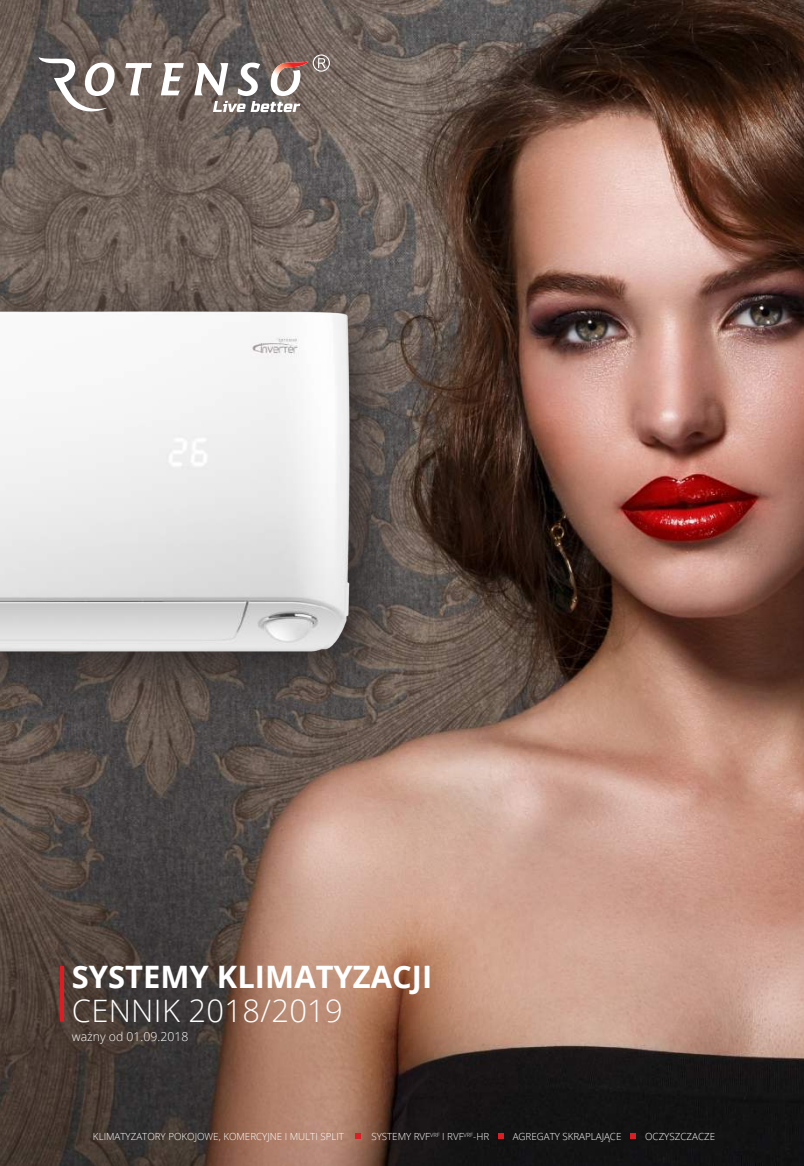
<style>
.page{position:relative;width:804px;height:1166px;background:#fff}
.page>*{position:absolute;margin:0;border:0;box-sizing:border-box;transform-origin:0 0}
.t1{font:700 30.97px "Open Sans";color:#fff}
.t2{font:300 30.97px "Open Sans";letter-spacing:.01em;color:#fff}
.t3{font:300 12.25px "Open Sans";color:#fff}
.t4{font:300 9.8px "Open Sans";color:#fff}
</style>
<div class="page">
<img style="left:0;top:0;width:804px;height:1166px">
<img style="left:0;top:218px;width:446px;height:525px">
<svg style="left:355px;top:1133px;width:6px;height:6px"></svg>
<svg style="left:498px;top:1133px;width:6px;height:6px"></svg>
<svg style="left:630px;top:1133px;width:6px;height:6px"></svg>
<svg style="left:39px;top:54px;width:291px;height:60px"></svg>
<hr style="left:60px;top:968px;width:4px;height:51px;background:#d91f26">
<h1 class="t1" style="left:72px;top:955px;width:362px">SYSTEMY KLIMATYZACJI</h1>
<p class="t3" style="left:72px;top:1028px;width:118px">ważny od 01.09.2018</p>
<h1 class="t2" style="left:72px;top:989px;width:272px">CENNIK 2018/2019</h1>
<p class="t4" style="left:93px;top:1129px;width:253px">KLIMATYZATORY POKOJOWE, KOMERCYJNE I MULTI SPLIT</p>
<p class="t4" style="left:371px;top:1129px;width:119px">SYSTEMY RVF<sup>VRF</sup> I RVF<sup>VRF</sup>-HR</p>
<p class="t4" style="left:512px;top:1129px;width:110px">AGREGATY SKRAPLAJĄCE</p>
<p class="t4" style="left:645px;top:1129px;width:71px">OCZYSZCZACZE</p>
</div>
